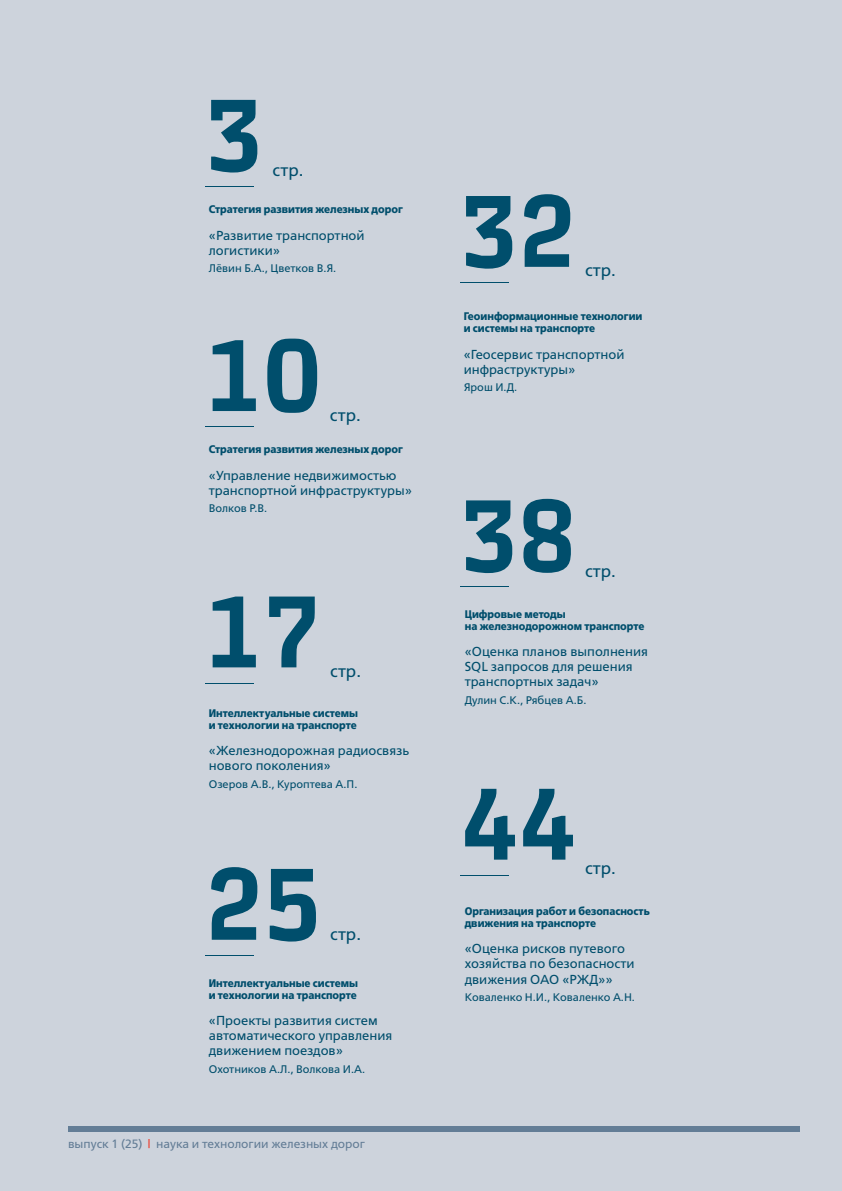
<style>
.page{position:relative;width:842px;height:1191px;background:#cdd3dc}
.page>*{position:absolute;margin:0;border:0;box-sizing:border-box;transform-origin:0 0}
.t1{font:500 100px "Russian Rail G Pro";color:#004e6c}
.t2{font:17px "FSRAILWAY Book";letter-spacing:.005em;color:#004e6c}
.t3{font:13px/15px "FSRAILWAY Book";color:#004e6c}
.t4{font:12px "FSRAILWAY Book";color:#637d96}
.t5{font:11px/12px "FSRAILWAY Bold";color:#004e6c;scale:.9 1}
.t6{font:11px "FSRAILWAY Book";color:#004e6c}
.s1{color:#ee3624}
</style>
<div class="page">
<hr style="left:460px;top:586px;width:48px;height:1px;background:#004e6c">
<hr style="left:460px;top:875px;width:48px;height:1px;background:#004e6c">
<hr style="left:460px;top:282px;width:48px;height:1px;background:#004e6c">
<hr style="left:205px;top:186px;width:49px;height:1px;background:#004e6c">
<hr style="left:205px;top:683px;width:49px;height:1px;background:#004e6c">
<hr style="left:205px;top:955px;width:49px;height:1px;background:#004e6c">
<hr style="left:205px;top:426px;width:49px;height:1px;background:#004e6c">
<div style="left:68px;top:1126px;width:731px;height:6px;background:#637d96"></div>
<h1 class="t1" style="left:205px;top:73px;width:60px">3</h1>
<p class="t5" style="left:209px;top:203px;width:217px">Стратегия развития железных дорог</p>
<p class="t3" style="left:209px;top:227px;width:157px">«Развитие транспортной логистики»</p>
<p class="t6" style="left:209px;top:262px;width:129px">Лёвин Б.А., Цветков В.Я.</p>
<h2 class="t2" style="left:272px;top:161px;width:32px">стр.</h2>
<h1 class="t1" style="left:205px;top:313px;width:117px">10</h1>
<p class="t5" style="left:209px;top:443px;width:217px">Стратегия развития железных дорог</p>
<p class="t3" style="left:209px;top:468px;width:205px">«Управление недвижимостью транспортной инфраструктуры»</p>
<p class="t6" style="left:209px;top:502px;width:60px">Волков Р.В.</p>
<h2 class="t2" style="left:330px;top:405px;width:32px">стр.</h2>
<h1 class="t1" style="left:205px;top:570px;width:117px">17</h1>
<h2 class="t2" style="left:330px;top:661px;width:32px">стр.</h2>
<p class="t5" style="left:209px;top:707px;width:167px">Интеллектуальные системы и технологии на транспорте</p>
<p class="t3" style="left:209px;top:743px;width:202px">«Железнодорожная радиосвязь нового поколения»</p>
<p class="t6" style="left:209px;top:777px;width:150px">Озеров А.В., Куроптева А.П.</p>
<h1 class="t1" style="left:205px;top:842px;width:117px">25</h1>
<p class="t5" style="left:209px;top:976px;width:167px">Интеллектуальные системы и технологии на транспорте</p>
<p class="t3" style="left:209px;top:1013px;width:185px">«Проекты развития систем автоматического управления движением поездов»</p>
<p class="t6" style="left:209px;top:1062px;width:158px">Охотников А.Л., Волкова И.А.</p>
<h2 class="t2" style="left:330px;top:924px;width:32px">стр.</h2>
<p class="t4" style="left:68px;top:1136px;width:298px">выпуск 1 (25) <span class="s1">|</span> наука и технологии железных дорог</p>
<h1 class="t1" style="left:460px;top:169px;width:117px">32</h1>
<h2 class="t2" style="left:585px;top:260px;width:32px">стр.</h2>
<p class="t5" style="left:464px;top:310px;width:200px">Геоинформационные технологии и системы на транспорте</p>
<p class="t3" style="left:464px;top:346px;width:162px">«Геосервис транспортной инфраструктуры»</p>
<p class="t6" style="left:464px;top:381px;width:55px">Ярош И.Д.</p>
<h1 class="t1" style="left:460px;top:474px;width:117px">38</h1>
<p class="t5" style="left:465px;top:607px;width:201px">Цифровые методы<br>на железнодорожном транспорте</p>
<p class="t3" style="left:465px;top:644px;width:185px">«Оценка планов выполнения<br>SQL запросов для решения транспортных задач»</p>
<p class="t6" style="left:465px;top:693px;width:123px">Дулин С.К., Рябцев А.Б.</p>
<h2 class="t2" style="left:585px;top:561px;width:32px">стр.</h2>
<h1 class="t1" style="left:460px;top:762px;width:117px">44</h1>
<h2 class="t2" style="left:585px;top:858px;width:32px">стр.</h2>
<p class="t5" style="left:465px;top:905px;width:207px">Организация работ и безопасность движения на транспорте</p>
<p class="t3" style="left:465px;top:941px;width:171px">«Оценка рисков путевого хозяйства по безопасности движения ОАО «РЖД»»</p>
<p class="t6" style="left:465px;top:991px;width:172px">Коваленко Н.И., Коваленко А.Н.</p>
</div>
